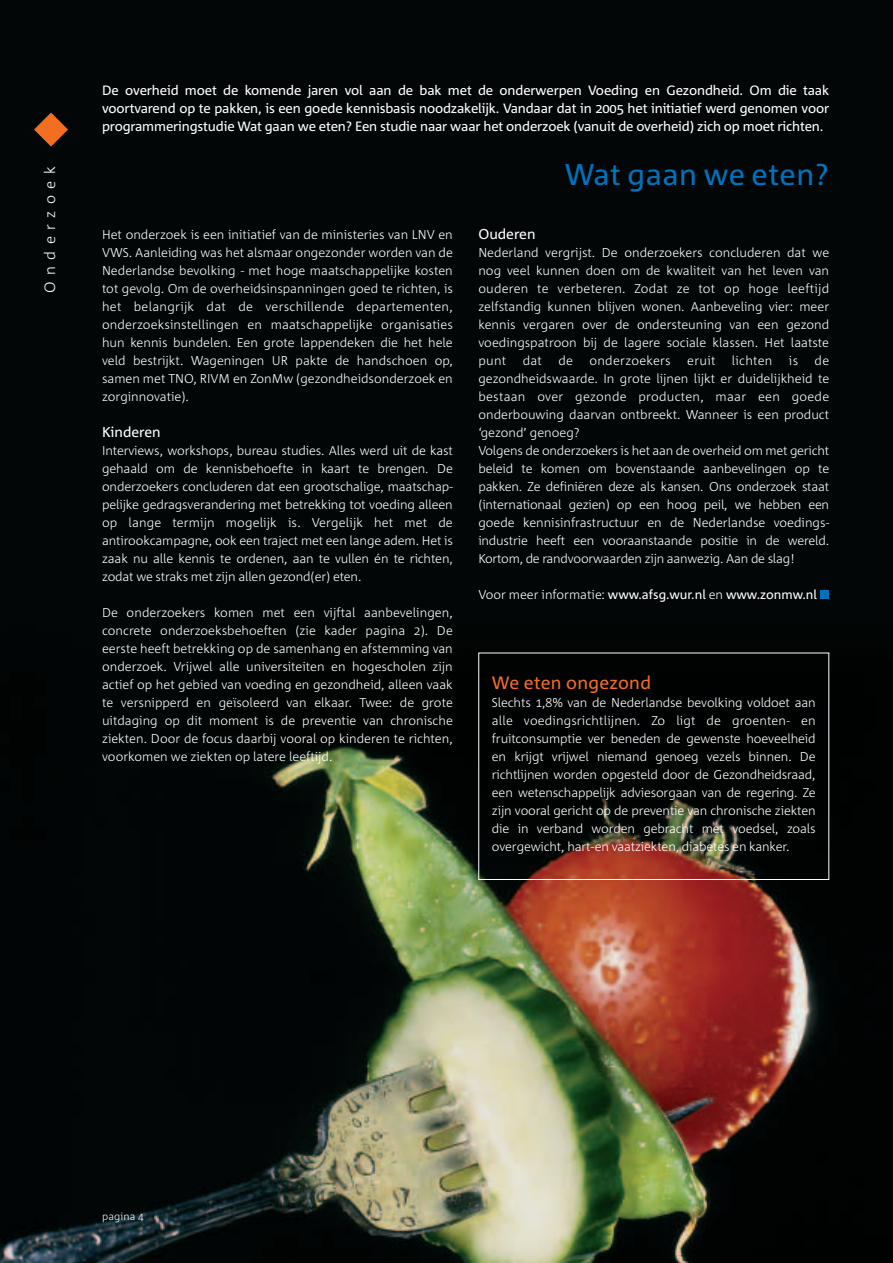
<style>
.page{position:relative;width:893px;height:1263px;background:#fff}
.page>*{position:absolute;margin:0;border:0;box-sizing:border-box;transform-origin:0 0}
.t1{font:30px "Agrofont Normaal";letter-spacing:.015em;color:#0072bc}
.t2{font:18px "Agrofont Normaal";letter-spacing:.015em;color:#f36e21}
.t3{font:15px "Agrofont Mager";letter-spacing:.43em;color:#fff}
.t4{font:14.25px "Agrofont Normaal";color:#fff}
.t5{font:13.5px/18px "Agrofont Normaal";letter-spacing:-.01em;color:#fff;text-align:justify}
.t6{font:12.75px/18px "Agrofont Mager";letter-spacing:-.01em;color:#fff;text-align:justify}
.t7{font:12.75px "Agrofont Normaal";color:#fff}
.t8{font:12.75px "Agrofont Mager";letter-spacing:.02em;color:#fff}
.t9{font:10.5px "Agrofont Mager";letter-spacing:.015em;color:#fff}
.s1{font-family:"Agrofont Mager"}
</style>
<div class="page">
<img style="left:0;top:0;width:893px;height:1263px">
<svg style="left:34px;top:113px;width:34px;height:34px"></svg>
<div style="left:821px;top:590px;width:8px;height:9px;background:#0072bc"></div>
<div style="left:478px;top:653px;width:351px;height:227px;border:1px solid #fff"></div>
<p class="t3" style="left:43px;top:293px;width:128px;rotate:-90deg">Onderzoek</p>
<p class="t5" style="left:102px;top:82px;width:729px">De overheid moet de komende jaren vol aan de bak met de onderwerpen Voeding en Gezondheid. Om die taak voortvarend op te pakken, is een goede kennisbasis noodzakelijk. Vandaar dat in 2005 het initiatief werd genomen voor programmeringstudie Wat gaan we eten? Een studie naar waar het onderzoek (vanuit de overheid) zich op moet richten.</p>
<p class="t6" style="left:102px;top:226px;width:352px">Het onderzoek is een initiatief van de ministeries van LNV en VWS. Aanleiding was het alsmaar ongezonder worden van de Nederlandse bevolking - met hoge maatschappelijke kosten tot gevolg. Om de overheidsinspanningen goed te richten, is het belangrijk dat de verschillende departementen, onderzoeksinstellingen en maatschappelijke organisaties hun kennis bundelen. Een grote lappendeken die het hele veld bestrijkt. Wageningen UR pakte de handschoen op, samen met TNO, RIVM en ZonMw (gezondheidsonderzoek en zorginnovatie).</p>
<p class="t4" style="left:102px;top:425px;width:60px">Kinderen</p>
<p class="t6" style="left:102px;top:442px;width:352px">Interviews, workshops, bureau studies. Alles werd uit de kast gehaald om de kennisbehoefte in kaart te brengen. De onderzoekers concluderen dat een grootschalige, maatschap&shy;pelijke gedragsverandering met betrekking tot voeding alleen op lange termijn mogelijk is. Vergelijk het met de antirookcampagne, ook een traject met een lange adem. Het is zaak nu alle kennis te ordenen, aan te vullen én te richten, zodat we straks met zijn allen gezond(er) eten.</p>
<p class="t6" style="left:102px;top:604px;width:352px">De onderzoekers komen met een vijftal aanbevelingen, concrete onderzoeksbehoeften (zie kader pagina 2). De eerste heeft betrekking op de samenhang en afstemming van onderzoek. Vrijwel alle universiteiten en hogescholen zijn actief op het gebied van voeding en gezondheid, alleen vaak te versnipperd en geïsoleerd van elkaar. Twee: de grote uitdaging op dit moment is de preventie van chronische ziekten. Door de focus daarbij vooral op kinderen te richten, voorkomen we ziekten op latere leeftijd.</p>
<h1 class="t1" style="left:565px;top:160px;width:266px">Wat gaan we eten?</h1>
<p class="t4" style="left:478px;top:227px;width:59px">Ouderen</p>
<p class="t6" style="left:478px;top:244px;width:352px">Nederland vergrijst. De onderzoekers concluderen dat we nog veel kunnen doen om de kwaliteit van het leven van ouderen te verbeteren. Zodat ze tot op hoge leeftijd zelfstandig kunnen blijven wonen. Aanbeveling vier: meer kennis vergaren over de ondersteuning van een gezond voedingspatroon bij de lagere sociale klassen. Het laatste punt</p>
<p class="t6" style="left:478px;top:352px;width:352px;text-align:left;text-indent:336px">de gezondheidswaarde. In grote lijnen lijkt er duidelijkheid te bestaan over gezonde producten, maar een goede onderbouwing daarvan ontbreekt. Wanneer is een product ‘gezond’ genoeg?<br>Volgens de onderzoekers is het aan de overheid om met gericht beleid te komen om bovenstaande aanbevelingen op te pakken. Ze definiëren deze als kansen. Ons onderzoek staat (internationaal gezien) op een hoog peil, we hebben een goede kennisinfrastructuur en de Nederlandse voedings&shy;industrie heeft een vooraanstaande positie in de wereld.<br>Kortom, de randvoorwaarden zijn aanwezig. Aan de slag!</p>
<p class="t7" style="left:478px;top:588px;width:340px"><span class="s1">Voor meer informatie:</span> www.afsg.wur.nl <span class="s1">en</span> www.zonmw.nl</p>
<p class="t6" style="left:523px;top:352px;width:21px">dat</p>
<p class="t6" style="left:558px;top:352px;width:16px">de</p>
<p class="t8" style="left:589px;top:354px;width:83px">onderzoekers</p>
<p class="t6" style="left:687px;top:352px;width:30px">eruit</p>
<p class="t8" style="left:732px;top:354px;width:42px">lichten</p>
<p class="t6" style="left:789px;top:352px;width:11px">is</p>
<h2 class="t2" style="left:492px;top:674px;width:161px">We eten ongezond</h2>
<p class="t6" style="left:492px;top:694px;width:325px">Slechts 1,8% van de Nederlandse bevolking voldoet aan alle voedingsrichtlijnen. Zo ligt de groenten- en fruitconsumptie ver beneden de gewenste hoeveelheid en krijgt vrijwel niemand genoeg vezels binnen. De richtlijnen worden opgesteld door de Gezondheidsraad, een wetenschappelijk adviesorgaan van de regering. Ze zijn vooral gericht op de preventie van chronische ziekten die in verband worden gebracht met voedsel, zoals overgewicht, hart-en vaatziekten, diabetes en kanker.</p>
<p class="t9" style="left:102px;top:1211px;width:43px">pagina 4</p>
</div>
